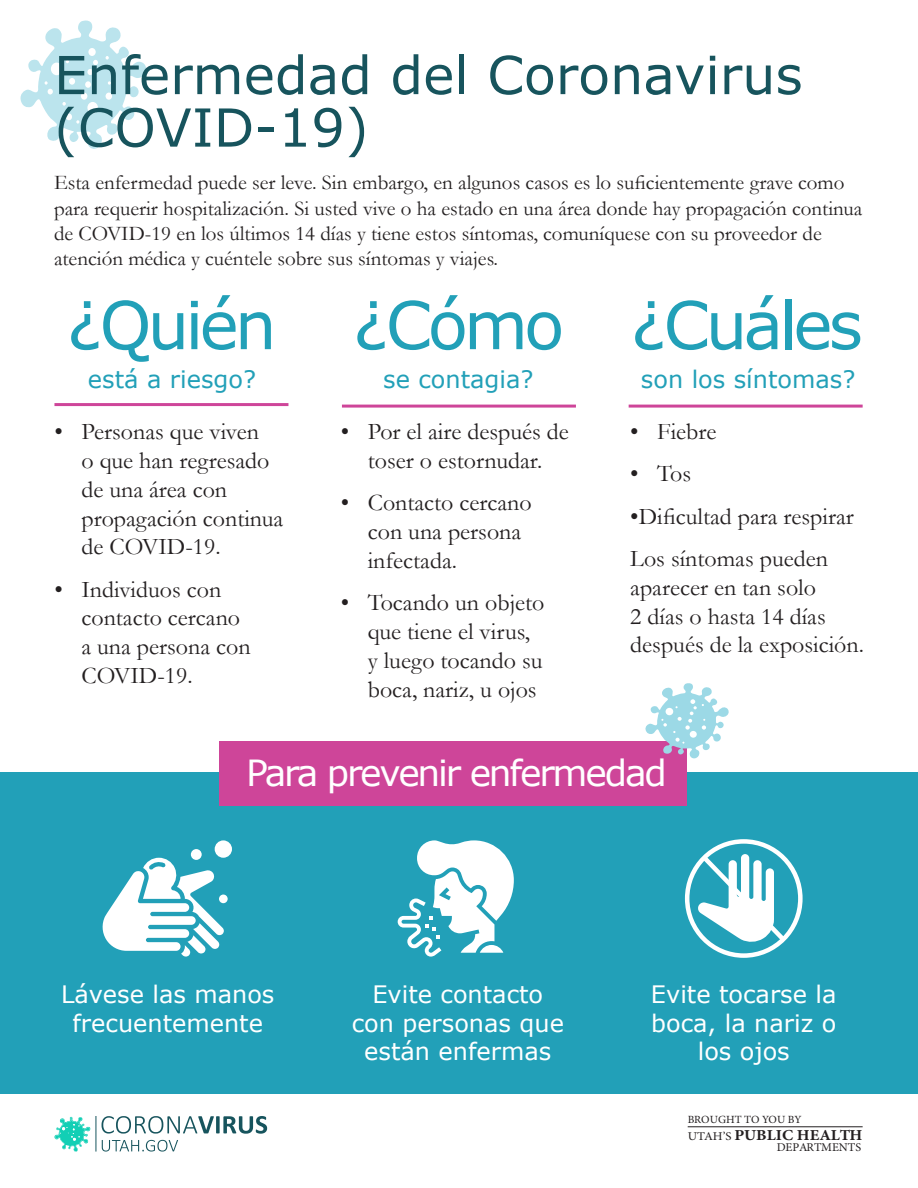
<style>
.page{position:relative;width:918px;height:1188px;background:#fff}
.page>*{position:absolute;margin:0;border:0;box-sizing:border-box;transform-origin:0 0}
.t1{font:66px "Verdana";letter-spacing:-.06em;color:#22a0b8}
.t2{font:52.5px/52.5px "Verdana";color:#17545d}
.t3{font:36px "Verdana";letter-spacing:-.06em;color:#fff}
.t4{font:24px/28.8px "Garamond";color:#231f20}
.t5{font:24px/28.8px "Verdana";color:#fff;text-align:center}
.t6{font:24px "Verdana";color:#22a0b8}
.t7{font:21px/25.2px "Garamond";color:#231f20}
.t8{font:700 15.3px "Minion Pro";color:#231f20;scale:1.08 1}
.t9{font:11.85px "Minion Pro";color:#231f20}
.t10{font:10.95px "Minion Pro";color:#231f20}
.s1{font-weight:400;font-size:11.85px}
</style>
<div class="page">
<svg style="left:20px;top:20px;width:127px;height:129px"></svg>
<div style="left:0;top:772px;width:918px;height:322px;background:#22a0b8"></div>
<div style="left:219px;top:741px;width:468px;height:64px;background:#ce4599"></div>
<svg style="left:102px;top:858px;width:122px;height:99px"></svg>
<div style="left:191px;top:849px;width:11px;height:11px;background:#fff;border-radius:50%"></div>
<div style="left:215px;top:840px;width:17px;height:18px;background:#fff;border-radius:50%"></div>
<div style="left:219px;top:895px;width:9px;height:8px;background:#fff;border-radius:50%"></div>
<hr style="left:54px;top:403px;width:234px;height:3px;background:#ce4599">
<hr style="left:342px;top:405px;width:234px;height:3px;background:#ce4599">
<hr style="left:629px;top:405px;width:234px;height:3px;background:#ce4599">
<svg style="left:398px;top:840px;width:116px;height:117px"></svg>
<div style="left:685px;top:839px;width:118px;height:119px;border:4px solid #fff;border-radius:50%"></div>
<svg style="left:698px;top:851px;width:92px;height:96px"></svg>
<svg style="left:54px;top:1117px;width:37px;height:35px"></svg>
<svg style="left:102px;top:1140px;width:76px;height:12px"></svg>
<svg style="left:102px;top:1116px;width:165px;height:18px"></svg>
<hr style="left:96px;top:1116px;width:1px;height:36px;background:#17545d">
<svg style="left:645px;top:683px;width:84px;height:76px"></svg>
<hr style="left:688px;top:1126px;width:175px;height:1px;background:#231f20">
<p class="t2" style="left:54px;top:48px;width:750px">Enfermedad del Coronavirus (COVID-19)</p>
<p class="t7" style="left:54px;top:170px;width:810px">Esta enfermedad puede ser leve. Sin embargo, en algunos casos es lo suficientemente grave como para requerir hospitalización. Si usted vive o ha estado en una área donde hay propagación continua de COVID-19 en los últimos 14 días y tiene estos síntomas, comuníquese con su proveedor de atención médica y cuéntele sobre sus síntomas y viajes.</p>
<p class="t1" style="left:68px;top:280px;width:211px">¿Quién</p>
<p class="t1" style="left:354px;top:280px;width:212px">¿Cómo</p>
<p class="t1" style="left:632px;top:280px;width:233px">¿Cuáles</p>
<p class="t6" style="left:88px;top:363px;width:170px">está a riesgo?</p>
<p class="t6" style="left:383px;top:363px;width:152px">se contagia?</p>
<p class="t6" style="left:641px;top:363px;width:216px">son los síntomas?</p>
<p class="t4" style="left:81px;top:417px;width:203px;text-indent:-27px">• Personas que viven<br>o que han regresado de una área con propagación continua de COVID-19.</p>
<p class="t4" style="left:81px;top:574px;width:171px;text-indent:-27px">• Individuos con contacto cercano a una persona con<br>COVID-19.</p>
<p class="t4" style="left:341px;top:417px;width:230px;text-align:center">• Por el aire después de toser o estornudar.</p>
<p class="t4" style="left:368px;top:488px;width:165px;text-indent:-27px">• Contacto cercano con una persona infectada.</p>
<p class="t4" style="left:368px;top:588px;width:178px;text-indent:-27px">• Tocando un objeto que tiene el virus, y luego tocando su boca, nariz, u ojos</p>
<p class="t4" style="left:630px;top:417px;width:88px">• Fiebre</p>
<p class="t4" style="left:630px;top:459px;width:62px">• Tos</p>
<p class="t4" style="left:630px;top:502px;width:225px">•Dificultad para respirar</p>
<p class="t4" style="left:630px;top:544px;width:235px">Los síntomas pueden aparecer en tan solo<br>2 días o hasta 14 días después de la exposición.</p>
<p class="t3" style="left:246px;top:748px;width:422px">Para prevenir enfermedad</p>
<p class="t5" style="left:61px;top:980px;width:215px">Lávese las manos frecuentemente</p>
<p class="t5" style="left:352px;top:980px;width:214px">Evite contacto con personas que están enfermas</p>
<p class="t5" style="left:651px;top:980px;width:187px">Evite tocarse la boca, la nariz o los ojos</p>
<p class="t10" style="left:688px;top:1113px;width:115px">BROUGHT TO YOU BY</p>
<p class="t9" style="left:777px;top:1140px;width:86px">DEPARTMENTS</p>
<p class="t8" style="left:688px;top:1124px;width:163px"><span class="s1">UTAH’S</span> PUBLIC HEALTH</p>
</div>
